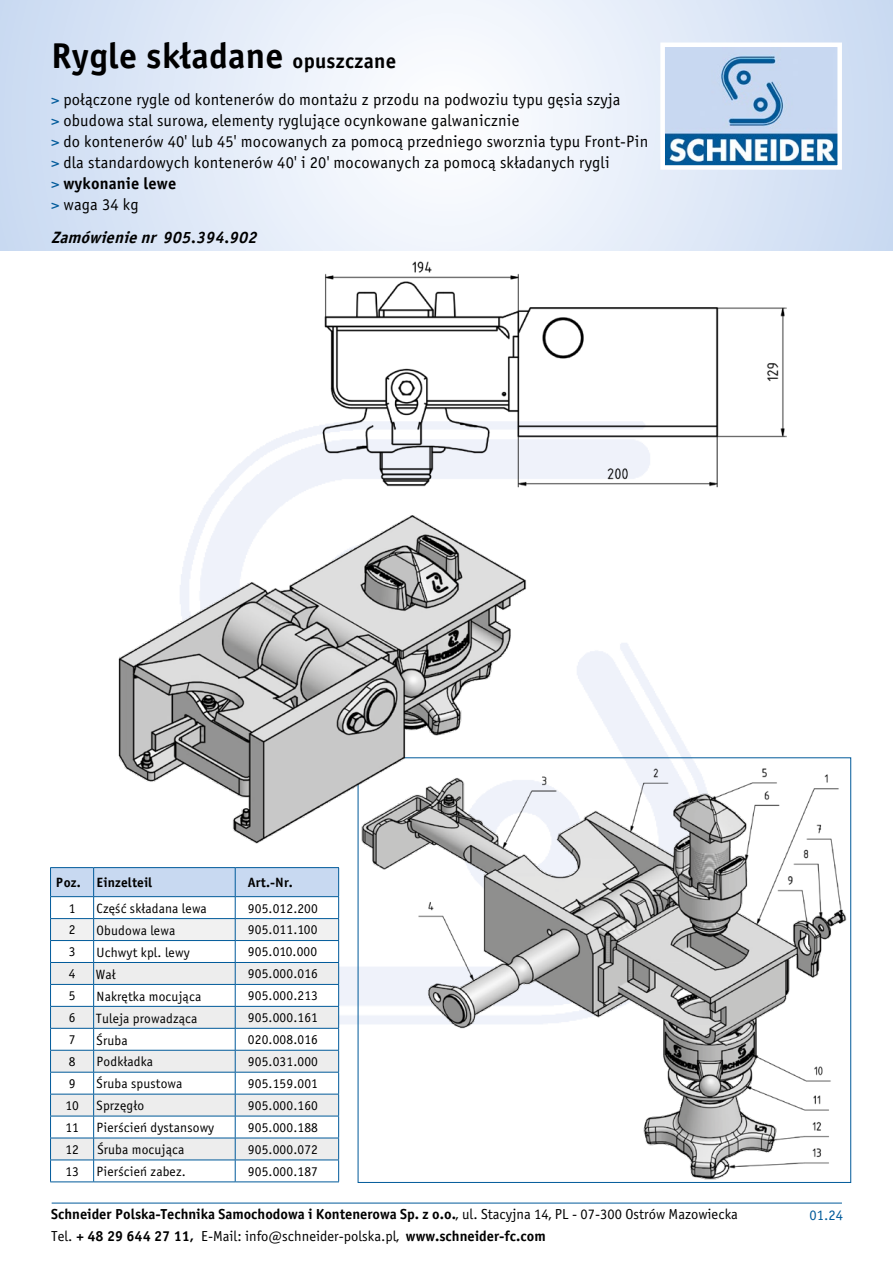
<style>
.page{position:relative;width:893px;height:1263px;background:#fff}
.page>*{position:absolute;margin:0;border:0;box-sizing:border-box;transform-origin:0 0}
.t1{font:36px "Officina Sans Bold ITC";letter-spacing:.01em;color:#000}
.t2{font:16.5px/21px "Officina Sans Book ITC";letter-spacing:.01em;color:#000}
.t3{font:italic 16.5px "Officina Sans Bold ITC";color:#000}
.t4{font:16.5px "Officina Sans Bold ITC";letter-spacing:.01em;color:#000}
.t5{font:14.55px "Officina Sans Bold ITC";color:#000}
.t6{font:14.55px "Officina Sans Book ITC";color:#000}
.t7{font:14.55px "Officina Sans Book ITC";color:#005a9a}
.t8{font:13.5px "Officina Sans Book ITC";letter-spacing:.01em;color:#000}
.t9{font:13.5px "Officina Sans Bold ITC";letter-spacing:.01em;color:#000}
.s1{font-size:21px}
.s2{color:#005a9a}
.s3{font-family:"Officina Sans Book ITC";color:#005a9a}
.s4{font-style:inherit}
.s5{font-family:"Officina Sans Book ITC"}
.s6{font-family:"Officina Sans Bold ITC"}
</style>
<div class="page">
<svg style="left:0;top:0;width:893px;height:251px"></svg>
<img style="left:665px;top:48px;width:172px;height:117px">
<div style="left:660px;top:43px;width:182px;height:127px;border:4px solid #fff"></div>
<hr style="left:52px;top:1203px;width:790px;height:1px;background:#005a9a">
<hr style="left:50px;top:867px;width:44px;height:1px;background:#005a9a">
<hr style="left:50px;top:1181px;width:44px;height:1px;background:#005a9a">
<hr style="left:94px;top:867px;width:141px;height:1px;background:#005a9a">
<hr style="left:94px;top:1181px;width:141px;height:1px;background:#005a9a">
<hr style="left:235px;top:867px;width:104px;height:1px;background:#005a9a">
<svg style="left:50px;top:868px;width:289px;height:313px"></svg>
<hr style="left:235px;top:1181px;width:104px;height:1px;background:#005a9a">
<img style="left:360px;top:774px;width:486px;height:406px">
<img style="left:118px;top:261px;width:669px;height:582px">
<h1 class="t1" style="left:51px;top:34px;width:347px">Rygle składane <span class="s1">opuszczane</span></h1>
<p class="t2" style="left:51px;top:89px;width:599px"><span class="s2">&gt;</span> połączone rygle od kontenerów do montażu z przodu na podwoziu typu gęsia szyja<br><span class="s2">&gt;</span> obudowa stal surowa, elementy ryglujące ocynkowane galwanicznie<br><span class="s2">&gt;</span> do kontenerów 40' lub 45' mocowanych za pomocą przedniego sworznia typu Front-Pin <span class="s2">&gt;</span> dla standardowych kontenerów 40' i 20' mocowanych za pomocą składanych rygli</p>
<p class="t4" style="left:51px;top:173px;width:127px"><span class="s3">&gt;</span> wykonanie lewe</p>
<p class="t2" style="left:51px;top:194px;width:89px"><span class="s2">&gt;</span> waga 34 kg</p>
<p class="t3" style="left:51px;top:227px;width:208px">Zamówienienr <span class="s4">905.394.902</span></p>
<p class="t9" style="left:56px;top:874px;width:98px">Poz. Einzelteil</p>
<p class="t9" style="left:248px;top:874px;width:46px">Art.-Nr.</p>
<p class="t8" style="left:69px;top:900px;width:8px">1</p>
<p class="t8" style="left:97px;top:901px;width:112px">Część składana lewa</p>
<p class="t8" style="left:248px;top:900px;width:71px">905.012.200</p>
<p class="t8" style="left:69px;top:922px;width:8px">2</p>
<p class="t8" style="left:97px;top:923px;width:80px">Obudowa lewa</p>
<p class="t8" style="left:248px;top:922px;width:71px">905.011.100</p>
<p class="t8" style="left:69px;top:944px;width:8px">3</p>
<p class="t8" style="left:97px;top:945px;width:95px">Uchwyt kpl. lewy</p>
<p class="t8" style="left:248px;top:944px;width:71px">905.010.000</p>
<p class="t8" style="left:69px;top:966px;width:8px">4</p>
<p class="t8" style="left:96px;top:967px;width:21px">Wał</p>
<p class="t8" style="left:248px;top:966px;width:72px">905.000.016</p>
<p class="t8" style="left:69px;top:988px;width:8px">5</p>
<p class="t8" style="left:97px;top:989px;width:106px">Nakrętka mocująca</p>
<p class="t8" style="left:248px;top:988px;width:72px">905.000.213</p>
<p class="t8" style="left:69px;top:1010px;width:8px">6</p>
<p class="t8" style="left:96px;top:1011px;width:103px">Tuleja prowadząca</p>
<p class="t8" style="left:248px;top:1010px;width:72px">905.000.161</p>
<p class="t8" style="left:69px;top:1032px;width:8px">7</p>
<p class="t8" style="left:97px;top:1033px;width:33px">Śruba</p>
<p class="t8" style="left:248px;top:1032px;width:72px">020.008.016</p>
<p class="t8" style="left:69px;top:1054px;width:8px">8</p>
<p class="t8" style="left:97px;top:1054px;width:58px">Podkładka</p>
<p class="t8" style="left:248px;top:1054px;width:72px">905.031.000</p>
<p class="t8" style="left:69px;top:1076px;width:8px">9</p>
<p class="t8" style="left:97px;top:1076px;width:87px">Śruba spustowa</p>
<p class="t8" style="left:248px;top:1076px;width:72px">905.159.001</p>
<p class="t8" style="left:65px;top:1098px;width:15px">10</p>
<p class="t8" style="left:97px;top:1098px;width:49px">Sprzęgło</p>
<p class="t8" style="left:248px;top:1098px;width:72px">905.000.160</p>
<p class="t8" style="left:65px;top:1119px;width:15px">11</p>
<p class="t8" style="left:97px;top:1120px;width:119px">Pierścień dystansowy</p>
<p class="t8" style="left:248px;top:1119px;width:72px">905.000.188</p>
<p class="t8" style="left:65px;top:1141px;width:15px">12</p>
<p class="t8" style="left:97px;top:1142px;width:88px">Śruba mocująca</p>
<p class="t8" style="left:248px;top:1141px;width:72px">905.000.072</p>
<p class="t8" style="left:65px;top:1163px;width:15px">13</p>
<p class="t8" style="left:97px;top:1164px;width:91px">Pierścień zabez.</p>
<p class="t8" style="left:248px;top:1163px;width:72px">905.000.187</p>
<p class="t5" style="left:51px;top:1205px;width:688px">Schneider Polska-Technika Samochodowa i Kontenerowa Sp. z o.o.<span class="s5">, ul. Stacyjna 14, PL - 07-300 Ostrów Mazowiecka</span></p>
<p class="t7" style="left:810px;top:1206px;width:35px">01.24</p>
<p class="t6" style="left:51px;top:1227px;width:496px">Tel. <span class="s6">+ 48 29 644 27 11,</span> E-Mail: info@schneider-polska.pl, <span class="s6">www.schneider-fc.com</span></p>
</div>
